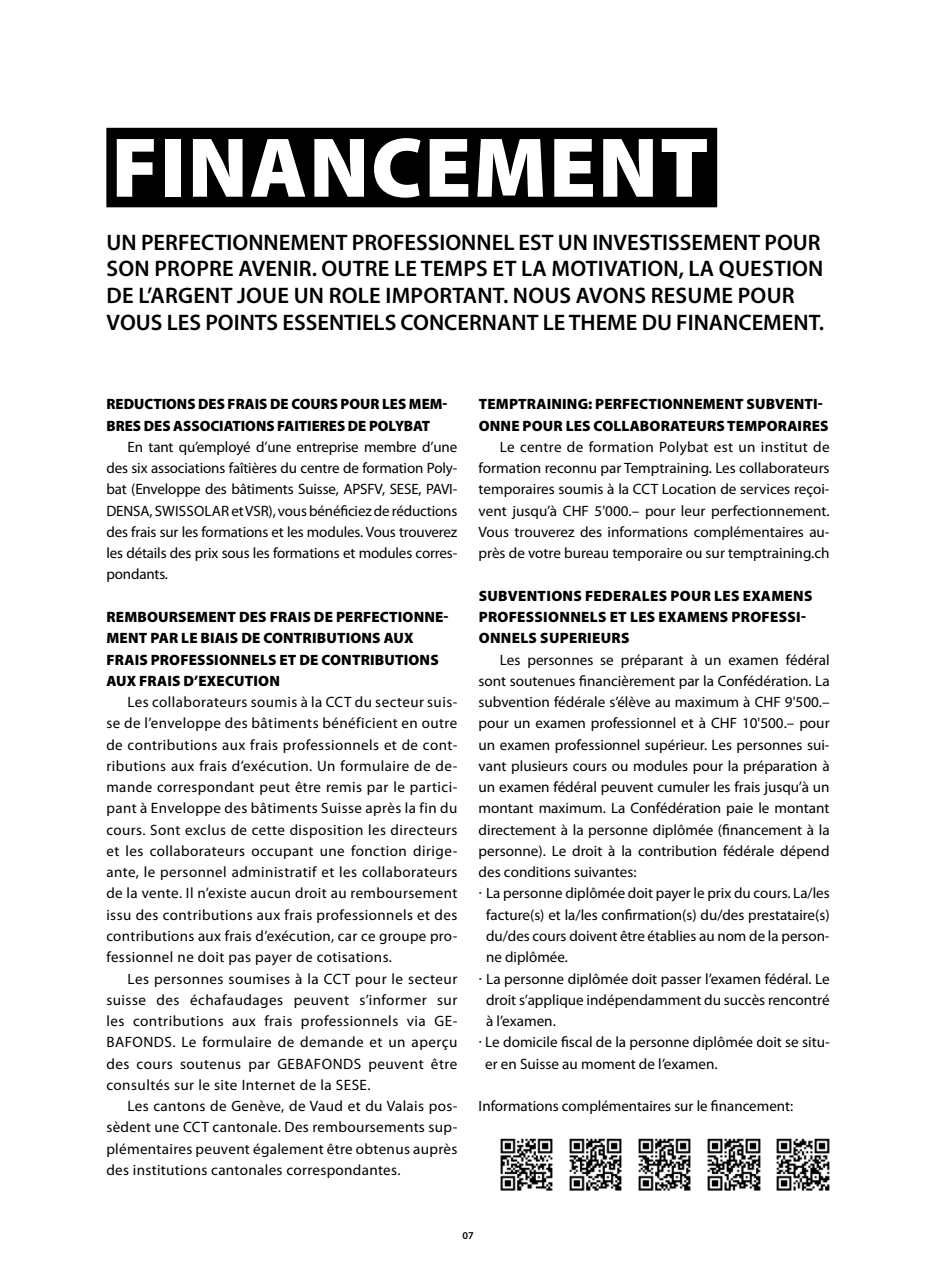
<style>
.page{position:relative;width:936px;height:1276px;background:#fff}
.page>*{position:absolute;margin:0;border:0;box-sizing:border-box;transform-origin:0 0}
.t1{font:900 85.5px "Myriad Pro";letter-spacing:.02em;color:#fff}
.t2{font:600 22.5px/26.5px "Myriad Pro";color:#000}
.t3{font:15px/21.3px "Myriad Pro";color:#000;text-align:justify}
.t4{font:900 15px/21.3px "Myriad Pro";letter-spacing:.01em;color:#000}
.t5{font:600 10.5px "Myriad Pro";color:#000}
</style>
<div class="page">
<div style="left:106px;top:128px;width:611px;height:79px;background:#000"></div>
<img style="left:500px;top:1138px;width:53px;height:53px">
<img style="left:569px;top:1138px;width:53px;height:53px">
<img style="left:638px;top:1138px;width:53px;height:53px">
<img style="left:707px;top:1138px;width:53px;height:53px">
<img style="left:776px;top:1138px;width:53px;height:53px">
<h1 class="t1" style="left:111px;top:111px;width:598px">FINANCEMENT</h1>
<p class="t2" style="left:107px;top:228px;width:718px">UN PERFECTIONNEMENT PROFESSIONNEL EST UN INVESTISSEMENT POUR SON PROPRE AVENIR. OUTRE LE TEMPS ET LA MOTIVATION, LA QUESTION DE L’ARGENT JOUE UN ROLE IMPORTANT. NOUS AVONS RESUME POUR VOUS LES POINTS ESSENTIELS CONCERNANT LE THEME DU FINANCEMENT.</p>
<p class="t4" style="left:106px;top:393px;width:342px">REDUCTIONS DES FRAIS DE COURS POUR LES MEM-<br>BRES DES ASSOCIATIONS FAITIERES DE POLYBAT</p>
<p class="t3" style="left:106px;top:436px;width:352px;text-indent:21px">En tant qu’employé d’une entreprise membre d’une des six associations faîtières du centre de formation Poly&shy;bat (Enveloppe des bâtiments Suisse, APSFV, SESE, PAVI-DENSA, SWISSOLAR et VSR), vous bénéficiez de réductions des frais sur les formations et les modules. Vous trouverez les détails des prix sous les formations et modules corres&shy;pondants.</p>
<p class="t4" style="left:106px;top:605px;width:343px">REMBOURSEMENT DES FRAIS DE PERFECTIONNE-MENT PAR LE BIAIS DE CONTRIBUTIONS AUX FRAIS PROFESSIONNELS ET DE CONTRIBUTIONS AUX FRAIS D’EXECUTION</p>
<p class="t3" style="left:106px;top:691px;width:352px;text-indent:21px">Les collaborateurs soumis à la CCT du secteur suis&shy;se de l’enveloppe des bâtiments bénéficient en outre de contributions aux frais professionnels et de cont&shy;ributions aux frais d’exécution. Un formulaire de de&shy;mande correspondant peut être remis par le partici&shy;pant à Enveloppe des bâtiments Suisse après la fin du cours. Sont exclus de cette disposition les directeurs et les collaborateurs occupant une fonction dirige&shy;ante, le personnel administratif et les collaborateurs de la vente. Il n’existe aucun droit au remboursement issu des contributions aux frais professionnels et des contributions aux frais d’exécution, car ce groupe pro&shy;fessionnel ne doit pas payer de cotisations.</p>
<p class="t3" style="left:106px;top:967px;width:352px;text-indent:21px">Les personnes soumises à la CCT pour le secteur suisse des échafaudages peuvent s’informer sur les contributions aux frais professionnels via GE-BAFONDS. Le formulaire de demande et un aperçu des cours soutenus par GEBAFONDS peuvent être consultés sur le site Internet de la SESE.</p>
<p class="t3" style="left:106px;top:1095px;width:352px;text-indent:21px">Les cantons de Genève, de Vaud et du Valais pos&shy;sèdent une CCT cantonale. Des remboursements sup&shy;plémentaires peuvent également être obtenus auprès des institutions cantonales correspondantes.</p>
<p class="t4" style="left:478px;top:393px;width:351px">TEMPTRAINING: PERFECTIONNEMENT SUBVENTI-<br>ONNE POUR LES COLLABORATEURS TEMPORAIRES</p>
<p class="t3" style="left:478px;top:436px;width:352px;text-indent:21px">Le centre de formation Polybat est un institut de formation reconnu par Temptraining. Les collaborateurs temporaires soumis à la CCT Location de services reçoi&shy;vent jusqu’à CHF 5'000.– pour leur perfectionnement.<br>Vous trouverez des informations complémentaires au&shy;près de votre bureau temporaire ou sur temptraining.ch</p>
<p class="t4" style="left:478px;top:584px;width:335px">SUBVENTIONS FEDERALES POUR LES EXAMENS<br>PROFESSIONNELS ET LES EXAMENS PROFESSI-<br>ONNELS SUPERIEURS</p>
<p class="t3" style="left:500px;top:648px;width:331px">Les personnes se préparant à un examen fédéral</p>
<p class="t3" style="left:478px;top:670px;width:352px">sont soutenues financièrement par la Confédération. La</p>
<p class="t3" style="left:478px;top:691px;width:352px">subvention fédérale s’élève au maximum à CHF 9'500.–</p>
<p class="t3" style="left:478px;top:712px;width:352px">pour un examen professionnel et à CHF 10'500.– pour</p>
<p class="t3" style="left:478px;top:733px;width:352px">un examen professionnel supérieur. Les personnes sui-</p>
<p class="t3" style="left:478px;top:755px;width:352px">vant plusieurs cours ou modules pour la préparation à</p>
<p class="t3" style="left:478px;top:776px;width:352px">un examen fédéral peuvent cumuler les frais jusqu’à un</p>
<p class="t3" style="left:478px;top:797px;width:352px">montant maximum. La Confédération paie le montant</p>
<p class="t3" style="left:478px;top:818px;width:352px">directement à la personne diplômée (financement à la</p>
<p class="t3" style="left:478px;top:840px;width:352px">personne). Le droit à la contribution fédérale dépend</p>
<p class="t3" style="left:478px;top:861px;width:159px">des conditions suivantes:</p>
<p class="t3" style="left:478px;top:882px;width:352px">· La personne diplômée doit payer le prix du cours. La/les</p>
<p class="t3" style="left:486px;top:904px;width:345px">facture(s) et la/les confirmation(s) du/des prestataire(s)</p>
<p class="t3" style="left:486px;top:925px;width:345px">du/des cours doivent être établies au nom de la person-</p>
<p class="t3" style="left:486px;top:946px;width:83px">ne diplômée.</p>
<p class="t3" style="left:478px;top:967px;width:352px">· La personne diplômée doit passer l’examen fédéral. Le</p>
<p class="t3" style="left:486px;top:989px;width:345px">droit s’applique indépendamment du succès rencontré</p>
<p class="t3" style="left:486px;top:1010px;width:71px">à l’examen.</p>
<p class="t3" style="left:478px;top:1031px;width:352px">· Le domicile fiscal de la personne diplômée doit se situ-</p>
<p class="t3" style="left:485px;top:1052px;width:234px">er en Suisse au moment de l’examen.</p>
<p class="t3" style="left:478px;top:1095px;width:316px">Informations complémentaires sur le financement:</p>
<p class="t5" style="left:462px;top:1228px;width:13px">07</p>
</div>
